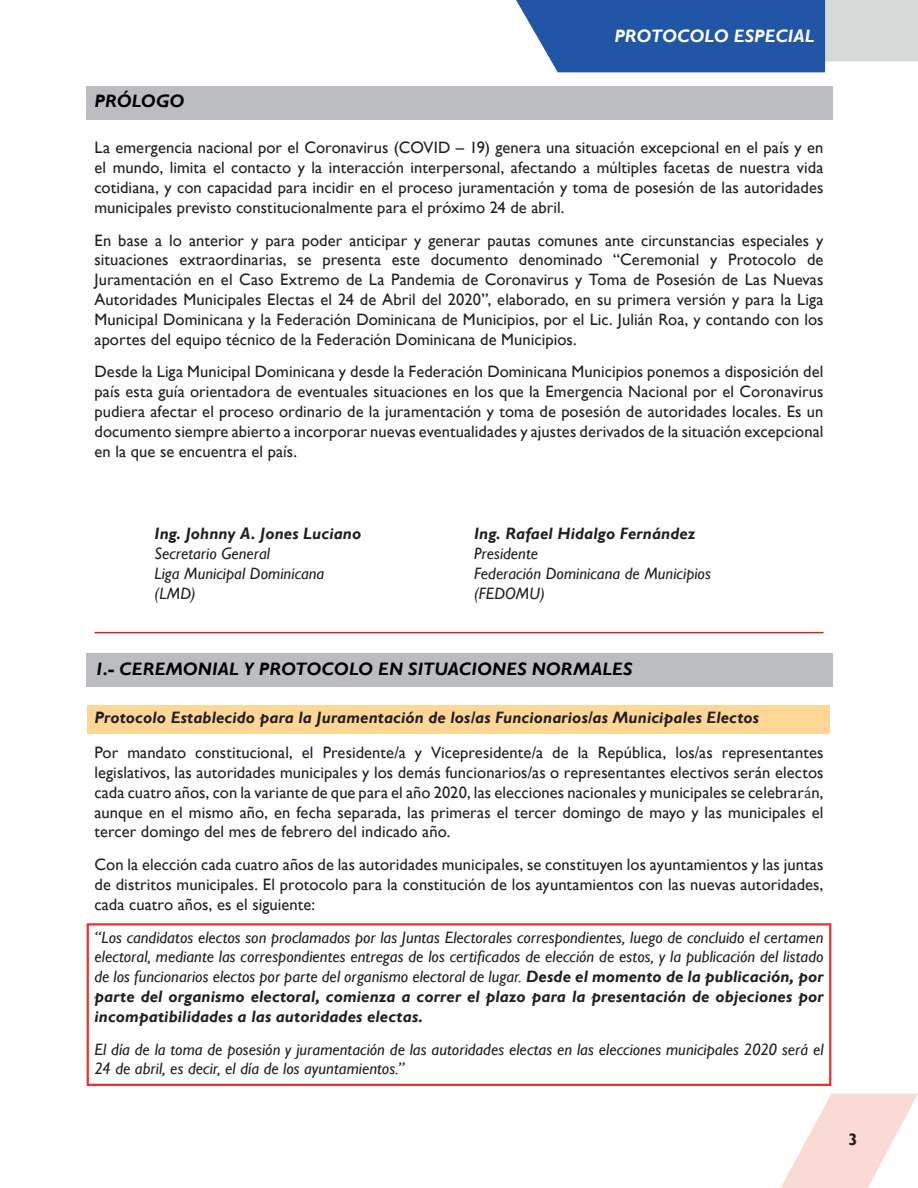
<style>
.page{position:relative;width:918px;height:1188px;background:#fff}
.page>*{position:absolute;margin:0;border:0;box-sizing:border-box;transform-origin:0 0}
.Heading_2{font:italic 700 18px "Gill Sans";letter-spacing:.005em;color:#000}
.t1{font:italic 700 18px "Gill Sans";letter-spacing:.005em;color:#fff}
.t2{font:16.5px/19.8px "Gill Sans";letter-spacing:.005em;color:#231f20;text-align:justify}
.Fórmulas_con_Título{font:italic 16.5px/19.8px "Gill Sans";letter-spacing:.005em;color:#231f20;text-align:justify}
.t3{font:italic 700 16.5px "Gill Sans";letter-spacing:.005em;color:#231f20}
.t4{font:700 16.5px "Gill Sans";color:#231f20}
.s1{font-style:inherit}
.s2{font-weight:700}
</style>
<div class="page">
<svg style="left:781px;top:1093px;width:137px;height:95px"></svg>
<svg style="left:516px;top:0;width:402px;height:72px;background:#587db6"></svg>
<div style="left:86px;top:86px;width:746px;height:34px;background:#bcbdc0"></div>
<hr style="left:94px;top:632px;width:730px;height:1px;background:#d1232a">
<div style="left:86px;top:654px;width:746px;height:33px;background:#bcbdc0"></div>
<div style="left:88px;top:705px;width:742px;height:29px;background:#fed696"></div>
<div style="left:87px;top:923px;width:744px;height:163px;border:2px solid #ee2f2c"></div>
<p class="t1" style="left:614px;top:25px;width:202px">PROTOCOLO ESPECIAL</p>
<p class="Heading_2" style="left:94px;top:90px;width:91px">PRÓLOGO</p>
<p class="t2" style="left:94px;top:138px;width:731px">La emergencia nacional por el Coronavirus (COVID – 19) genera una situación excepcional en el país y en el mundo, limita el contacto y la interacción interpersonal, afectando a múltiples facetas de nuestra vida cotidiana, y con capacidad para incidir en el proceso juramentación y toma de posesión de las autoridades municipales previsto constitucionalmente para el próximo 24 de abril.</p>
<p class="t2" style="left:94px;top:230px;width:731px">En base a lo anterior y para poder anticipar y generar pautas comunes ante circunstancias especiales y situaciones extraordinarias, se presenta este documento denominado “Ceremonial y Protocolo de Juramentación en el Caso Extremo de La Pandemia de Coronavirus y Toma de Posesión de Las Nuevas Autoridades Municipales Electas el 24 de Abril del 2020”, elaborado, en su primera versión y para la Liga Municipal Dominicana y la Federación Dominicana de Municipios, por el Lic. Julián Roa, y contando con los aportes del equipo técnico de la Federación Dominicana de Municipios.</p>
<p class="t2" style="left:94px;top:362px;width:731px">Desde la Liga Municipal Dominicana y desde la Federación Dominicana Municipios ponemos a disposición del país esta guía orientadora de eventuales situaciones en los que la Emergencia Nacional por el Coronavirus pudiera afectar el proceso ordinario de la juramentación y toma de posesión de autoridades locales. Es un documento siempre abierto a incorporar nuevas eventualidades y ajustes derivados de la situación excepcional en la que se encuentra el país.</p>
<p class="t3" style="left:154px;top:524px;width:208px">Ing. Johnny A. Jones Luciano</p>
<p class="Fórmulas_con_Título" style="left:154px;top:544px;width:117px">Secretario General</p>
<p class="Fórmulas_con_Título" style="left:154px;top:564px;width:171px">Liga Municipal Dominicana</p>
<p class="Fórmulas_con_Título" style="left:154px;top:584px;width:43px">(LMD)</p>
<p class="t3" style="left:474px;top:524px;width:223px">Ing. Rafael Hidalgo Fernández</p>
<p class="Fórmulas_con_Título" style="left:474px;top:544px;width:65px">Presidente</p>
<p class="Fórmulas_con_Título" style="left:474px;top:564px;width:238px">Federación Dominicana de Municipios</p>
<p class="Fórmulas_con_Título" style="left:474px;top:584px;width:72px">(FEDOMU)</p>
<p class="Heading_2" style="left:94px;top:658px;width:540px">1.- CEREMONIAL Y PROTOCOLO EN SITUACIONES NORMALES</p>
<p class="t3" style="left:94px;top:708px;width:666px">Protocolo Establecido para la Juramentación de los/as Funcionarios/as Municipales Electos</p>
<p class="t2" style="left:94px;top:743px;width:731px">Por mandato constitucional, el Presidente/a y Vicepresidente/a de la República, los/as representantes legislativos, las autoridades municipales y los demás funcionarios/as o representantes electivos serán electos cada cuatro años, con la variante de que para el año 2020, las elecciones nacionales y municipales se celebrar<span class="s1">á</span>n, aunque en el mismo año, en fecha separada, las primeras el tercer domingo de mayo y las municipales el tercer domingo del mes de febrero del indicado año.</p>
<p class="t2" style="left:94px;top:855px;width:731px">Con la elección cada cuatro años de las autoridades municipales, se constituyen los ayuntamientos y las juntas de distritos municipales. El protocolo para la constitución de los ayuntamientos con las nuevas autoridades, cada cuatro años, es el siguiente:</p>
<p class="Fórmulas_con_Título" style="left:94px;top:927px;width:731px">“Los candidatos electos son proclamados por las Juntas Electorales correspondientes, luego de concluido el certamen electoral, mediante las correspondientes entregas de los certificados de elección de estos, y la publicación del listado de los funcionarios electos por parte del organismo electoral de lugar. <span class="s2">Desde el momento de la publicación, por parte del organismo electoral, comienza a correr el plazo para la presentación de objeciones por incompatibilidades a las autoridades electas.</span></p>
<p class="Fórmulas_con_Título" style="left:94px;top:1039px;width:731px">El día de la toma de posesión y juramentación de las autoridades electas en las elecciones municipales 2020 será el<br>24 de abril, es decir, el día de los ayuntamientos.”</p>
<p class="t4" style="left:849px;top:1130px;width:11px">3</p>
</div>
